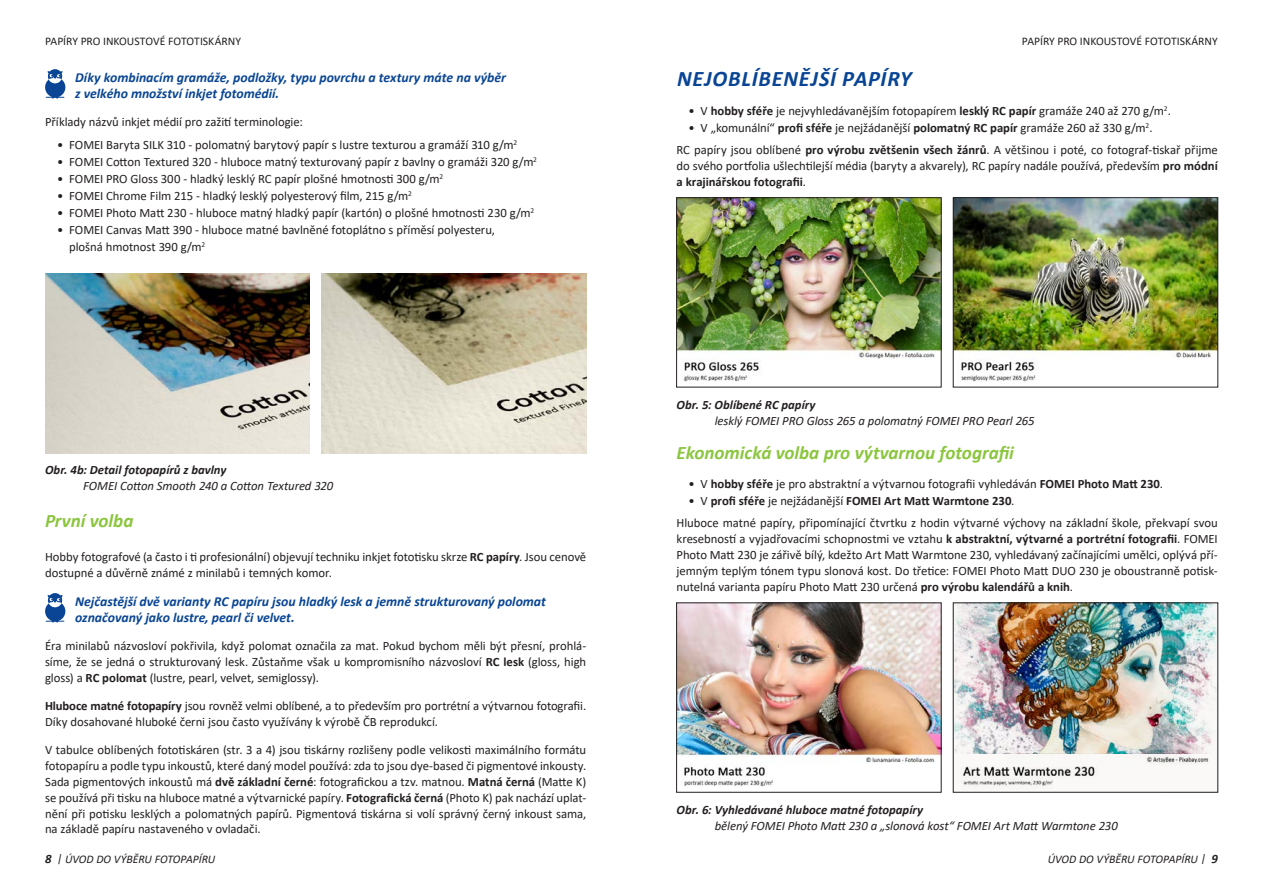
<style>
.page{position:relative;width:1263px;height:893px;background:#fff}
.page>*{position:absolute;margin:0;border:0;box-sizing:border-box;transform-origin:0 0}
.t1{font:italic 700 22.2px "Calibri";letter-spacing:.04em;color:#094594}
.t2{font:italic 700 19.05px "Calibri";letter-spacing:-.005em;color:#8bc63e}
.t3{font:italic 700 13.8px/16.5px "Calibri";color:#094594}
.t4{font:12.75px/15.9px "Calibri";letter-spacing:-.005em;color:#231f20}
.t5{font:italic 12.75px/15.9px "Calibri";letter-spacing:-.01em;color:#231f20}
.t6{font:italic 700 12.75px "Calibri";color:#231f20}
.t7{font:11.7px "Calibri";letter-spacing:-.005em;color:#231f20}
.t8{font:italic 11.7px "Calibri";letter-spacing:-.01em;color:#231f20}
.s1{font-weight:700}
.s2{font-weight:700;font-size:12.75px}
</style>
<div class="page">
<img style="left:322px;top:273px;width:264px;height:181px">
<img style="left:45px;top:273px;width:265px;height:181px">
<svg style="left:45px;top:69px;width:20px;height:30px"></svg>
<svg style="left:45px;top:593px;width:20px;height:30px"></svg>
<img style="left:955px;top:200px;width:261px;height:182px">
<div style="left:953px;top:198px;width:265px;height:189px;border:1px solid #231f20"></div>
<img style="left:678px;top:200px;width:261px;height:182px">
<div style="left:676px;top:198px;width:265px;height:189px;border:1px solid #231f20"></div>
<img style="left:678px;top:605px;width:261px;height:182px">
<div style="left:676px;top:603px;width:265px;height:189px;border:1px solid #231f20"></div>
<img style="left:953px;top:603px;width:265px;height:189px">
<p class="t7" style="left:45px;top:33px;width:197px">PAPÍRY PRO INKOUSTOVÉ FOTOTISKÁRNY</p>
<p class="t3" style="left:75px;top:68px;width:432px">Díky kombinacím gramáže, podložky, typu povrchu a textury máte na výběr z velkého množství inkjet fotomédií.</p>
<p class="t4" style="left:45px;top:114px;width:259px">Příklady názvů inkjet médií pro zažití terminologie:</p>
<p class="t4" style="left:57px;top:137px;width:462px">• FOMEI Baryta SILK 310 - polomatný barytový papír s lustre texturou a gramáží 310 g/m<sup>2</sup></p>
<p class="t4" style="left:57px;top:154px;width:481px">• FOMEI Cotton Textured 320 - hluboce matný texturovaný papír z bavlny o gramáži 320 g/m<sup>2</sup></p>
<p class="t4" style="left:57px;top:171px;width:388px">• FOMEI PRO Gloss 300 - hladký lesklý RC papír plošné hmotnosti 300 g/m<sup>2</sup></p>
<p class="t4" style="left:57px;top:188px;width:356px">• FOMEI Chrome Film 215 - hladký lesklý polyesterový film, 215 g/m<sup>2</sup></p>
<p class="t4" style="left:57px;top:205px;width:478px">• FOMEI Photo Matt 230 - hluboce matný hladký papír (kartón) o plošné hmotnosti 230 g/m<sup>2</sup></p>
<p class="t4" style="left:69px;top:221px;width:427px;line-height:17px;text-indent:-12px">• FOMEI Canvas Matt 390 - hluboce matné bavlněné fotoplátno s příměsí polyesteru, plošná hmotnost 390 g/m<sup>2</sup></p>
<p class="t5" style="left:83px;top:462px;width:251px;text-indent:-38px"><span class="s1">Obr. 4b: Detail fotopapírů z bavlny<br></span>FOMEI Cotton Smooth 240 a Cotton Textured 320</p>
<p class="t2" style="left:45px;top:508px;width:90px">První volba</p>
<p class="t4" style="left:45px;top:549px;width:543px">Hobby fotografové (a často i ti profesionální) objevují techniku inkjet fototisku skrze <span class="s1">RC papíry</span>. Jsou cenově dostupné a důvěrně známé z minilabů i temných komor.</p>
<p class="t3" style="left:75px;top:592px;width:472px">Nejčastější dvě varianty RC papíru jsou hladký lesk a jemně strukturovaný polomat označovaný jako lustre, pearl či velvet.</p>
<p class="t4" style="left:45px;top:638px;width:543px;text-align:justify">Éra minilabů názvosloví pokřivila, když polomat označila za mat. Pokud bychom měli být přesní, prohlá&shy;síme, že se jedná o strukturovaný lesk. Zůstaňme však u kompromisního názvosloví <span class="s1">RC lesk</span> (gloss, high gloss) a <span class="s1">RC polomat</span> (lustre, pearl, velvet, semiglossy).</p>
<p class="t4" style="left:45px;top:697px;width:543px"><span class="s1">Hluboce matné fotopapíry</span> jsou rovněž velmi oblíbené, a to především pro portrétní a výtvarnou fotografii.<br>Díky dosahované hluboké černi jsou často využívány k výrobě ČB reprodukcí.</p>
<p class="t4" style="left:45px;top:741px;width:543px;text-align:justify">V tabulce oblíbených fototiskáren (str. 3 a 4) jsou tiskárny rozlišeny podle velikosti maximálního formátu fotopapíru a podle typu inkoustů, které daný model používá: zda to jsou dye-based či pigmentové inkousty.<br>Sada pigmentových inkoustů má <span class="s1">dvě základní černé</span>: fotografickou a tzv. matnou. <span class="s1">Matná černá</span> (Matte K) se používá při tisku na hluboce matné a výtvarnické papíry. <span class="s1">Fotografická černá</span> (Photo K) pak nachází uplat&shy;nění při potisku lesklých a polomatných papírů. Pigmentová tiskárna si volí správný černý inkoust sama, na základě papíru nastaveného v ovladači.</p>
<p class="t8" style="left:45px;top:851px;width:172px"><span class="s2">8</span> | ÚVOD DO VÝBĚRU FOTOPAPÍRU</p>
<p class="t7" style="left:1022px;top:33px;width:197px">PAPÍRY PRO INKOUSTOVÉ FOTOTISKÁRNY</p>
<h1 class="t1" style="left:677px;top:63px;width:236px">NEJOBLÍBENĚJŠÍ PAPÍRY</h1>
<p class="t4" style="left:689px;top:102px;width:484px">• V <span class="s1">hobby sféře</span> je nejvyhledávanějším fotopapírem <span class="s1">lesklý RC papír</span> gramáže 240 až 270 g/m<sup>2</sup>.</p>
<p class="t4" style="left:677px;top:116px;width:543px;line-height:21.9px;text-indent:12px">• V „komunální“ <span class="s1">profi sféře</span> je nejžádanější <span class="s1">polomatný RC papír</span> gramáže 260 až 330 g/m<sup>2</sup>.<br>RC papíry jsou oblíbené <span class="s1">pro výrobu zvětšenin všech žánrů</span>. A většinou i poté, co fotograf-tiskař přijme</p>
<p class="t4" style="left:677px;top:157px;width:543px">do svého portfolia ušlechtilejší média (baryty a akvarely), RC papíry nadále používá, především <span class="s1">pro módní a krajinářskou fotografii</span>.</p>
<p class="t6" style="left:677px;top:395px;width:140px">Obr. 5: Oblíbené RC papíry</p>
<p class="t5" style="left:715px;top:412px;width:321px">lesklý FOMEI PRO Gloss 265 a polomatný FOMEI PRO Pearl 265</p>
<h2 class="t2" style="left:677px;top:439px;width:339px">Ekonomická volba pro výtvarnou fotografii</h2>
<p class="t4" style="left:689px;top:476px;width:476px">• V <span class="s1">hobby sféře</span> je pro abstraktní a výtvarnou fotografii vyhledáván <span class="s1">FOMEI Photo Matt 230</span>.</p>
<p class="t4" style="left:676px;top:490px;width:543px;line-height:21.9px;text-indent:12px">• V <span class="s1">profi sféře</span> je nejžádanější <span class="s1">FOMEI Art Matt Warmtone 230</span>.<br>Hluboce matné papíry, připomínající čtvrtku z hodin výtvarné výchovy na základní škole, překvapí svou</p>
<p class="t4" style="left:676px;top:531px;width:543px;text-align:justify">kresebností a vyjadřovacími schopnostmi ve vztahu <span class="s1">k abstraktní, výtvarné a portrétní fotografii</span>. FOMEI Photo Matt 230 je zářivě bílý, kdežto Art Matt Warmtone 230, vyhledávaný začínajícími umělci, oplývá pří&shy;jemným teplým tónem typu slonová kost. Do třetice: FOMEI Photo Matt DUO 230 je oboustranně potisk&shy;nutelná varianta papíru Photo Matt 230 určená <span class="s1">pro výrobu kalendářů a knih</span>.</p>
<p class="t6" style="left:677px;top:801px;width:248px">Obr. 6: Vyhledávané hluboce matné fotopapíry</p>
<p class="t5" style="left:715px;top:817px;width:405px">bělený FOMEI Photo Matt 230 a „slonová kost“ FOMEI Art Matt Warmtone 230</p>
<p class="t8" style="left:1048px;top:851px;width:172px">ÚVOD DO VÝBĚRU FOTOPAPÍRU | <span class="s2">9</span></p>
</div>
